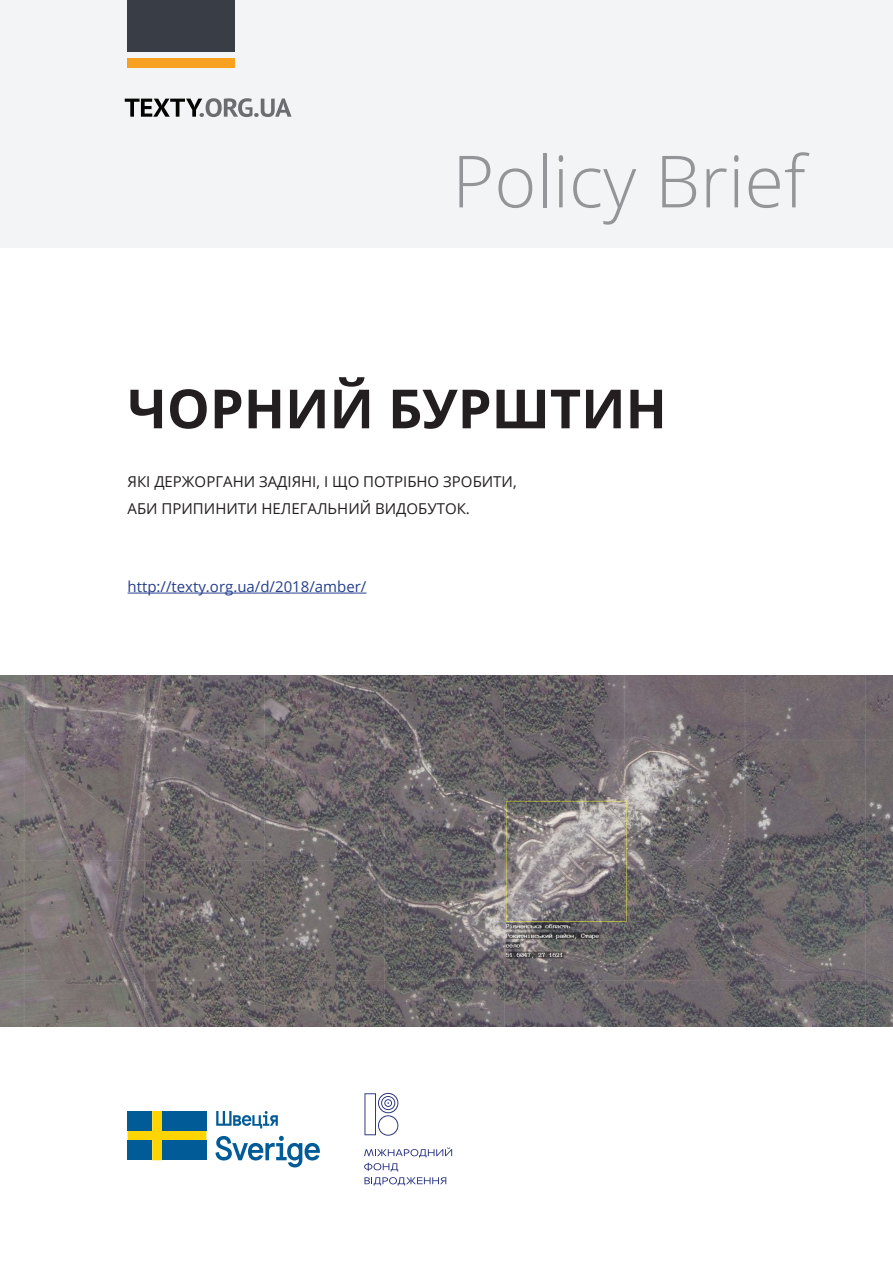
<style>
.page{position:relative;width:893px;height:1263px;background:#fff}
.page>*{position:absolute;margin:0;border:0;box-sizing:border-box;transform-origin:0 0}
.text{font:300 72px "Open Sans";color:#939598}
.title1{font:700 54px "Open Sans";color:#231f20}
.text-2{font:15px/27px "Open Sans";color:#231f20}
.text-3{font:15px "Open Sans";color:#253f8e}
</style>
<div class="page">
<div style="left:0;top:0;width:893px;height:247px;background:#f2f4f6"></div>
<div style="left:128px;top:0;width:107px;height:52px;background:#383d46"></div>
<div style="left:128px;top:58px;width:107px;height:9px;background:#f8a01f"></div>
<svg style="left:125px;top:98px;width:167px;height:19px"></svg>
<img style="left:0;top:675px;width:893px;height:351px">
<svg style="left:364px;top:1147px;width:88px;height:10px"></svg>
<svg style="left:364px;top:1163px;width:34px;height:8px"></svg>
<svg style="left:364px;top:1177px;width:82px;height:8px"></svg>
<svg style="left:364px;top:1093px;width:34px;height:43px"></svg>
<svg style="left:216px;top:1136px;width:104px;height:31px"></svg>
<svg style="left:128px;top:1111px;width:78px;height:49px"></svg>
<div style="left:128px;top:1111px;width:24px;height:20px;background:#005b97"></div>
<div style="left:162px;top:1111px;width:44px;height:20px;background:#005b97"></div>
<div style="left:128px;top:1140px;width:24px;height:20px;background:#005b97"></div>
<div style="left:162px;top:1140px;width:44px;height:20px;background:#005b97"></div>
<svg style="left:216px;top:1111px;width:62px;height:17px"></svg>
<hr style="left:128px;top:593px;width:238px;height:1px;background:#253f8e">
<p class="text" style="left:452px;top:132px;width:355px">Policy Brief</p>
<p class="title1" style="left:128px;top:371px;width:541px">ЧОРНИЙ БУРШТИН</p>
<p class="text-2" style="left:128px;top:467px;width:391px">ЯКІ ДЕРЖОРГАНИ ЗАДІЯНІ, І ЩО ПОТРІБНО ЗРОБИТИ,<br>АБИ ПРИПИНИТИ НЕЛЕГАЛЬНИЙ ВИДОБУТОК.</p>
<p class="text-3" style="left:128px;top:576px;width:240px">http://texty.org.ua/d/2018/amber/</p>
</div>
